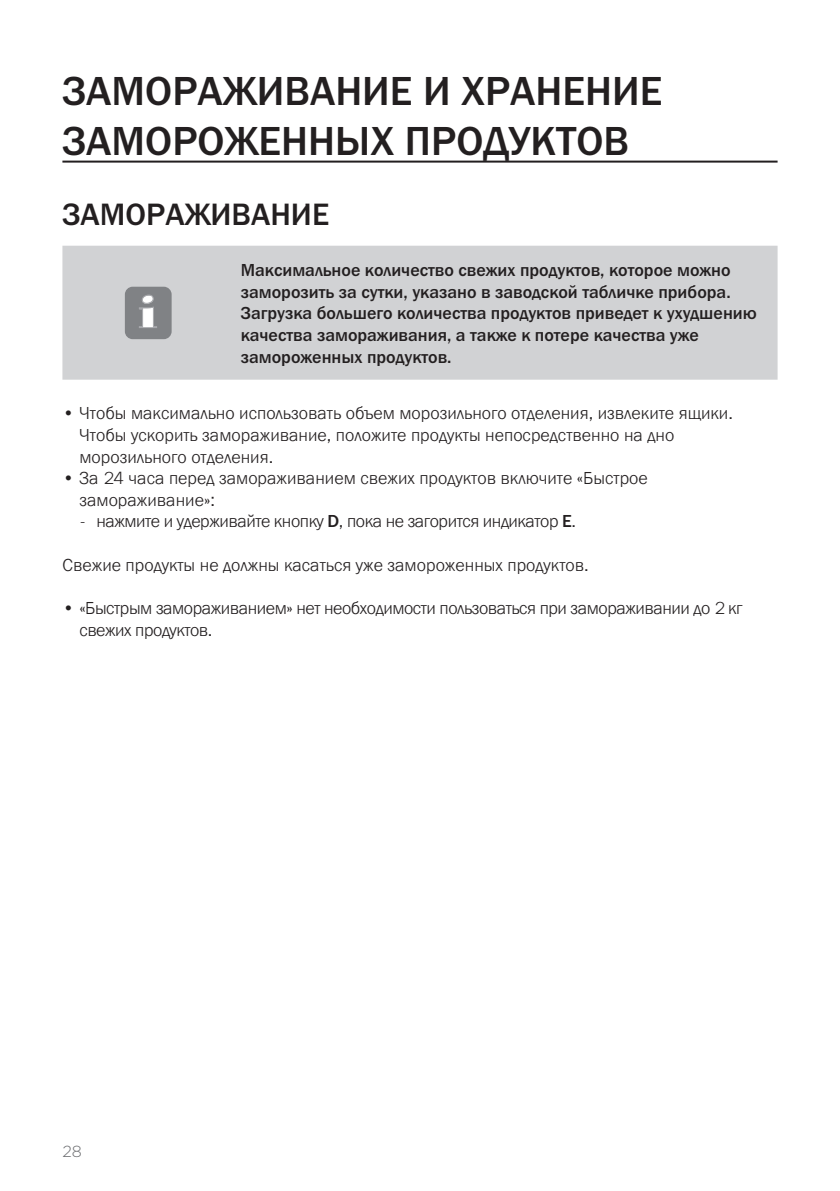
<style>
.page{position:relative;width:840px;height:1191px;background:#fff}
.page>*{position:absolute;margin:0;border:0;box-sizing:border-box;transform-origin:0 0}
.t1{font:900 48.8px "Bodoni MT Black";color:#fff}
.glavni_naslov{font:500 42px/50.4px "Franklin Gothic URW";color:#231f20}
.podnaslov_1{font:500 32px "Franklin Gothic URW";color:#231f20}
.seznam{font:300 18px/21.6px "Franklin Gothic URW";color:#231f20}
.opozorilo{font:500 18px/21.6px "Franklin Gothic URW";color:#231f20}
.seznam-2{font:300 18px/21.6px "Franklin Gothic URW";letter-spacing:-.025em;color:#231f20}
.besedilo{font:300 18px "Franklin Gothic URW";color:#231f20}
.seznam_crtica{font:300 18px "Franklin Gothic URW";letter-spacing:-.025em;color:#231f20}
.t2{font:300 16px "Gotham";color:#6c6d70}
.s1{font-weight:500}
</style>
<div class="page">
<hr style="left:62px;top:161px;width:715px;height:2px;background:#231f20">
<div style="left:62px;top:246px;width:715px;height:134px;background:#d1d2d4"></div>
<div style="left:125px;top:287px;width:46px;height:52px;background:#808285;border-radius:8px"></div>
<p class="glavni_naslov" style="left:62px;top:66px;width:601px">ЗАМОРАЖИВАНИЕ И ХРАНЕНИЕ<br>ЗАМОРОЖЕННЫХ ПРОДУКТОВ</p>
<p class="podnaslov_1" style="left:62px;top:194px;width:268px">ЗАМОРАЖИВАНИЕ</p>
<p class="t1" style="left:139px;top:279px;width:19px">i</p>
<p class="opozorilo" style="left:241px;top:260px;width:517px">Максимальное количество свежих продуктов, которое можно заморозить за сутки, указано в заводской табличке прибора.<br>Загрузка большего количества продуктов приведет к ухудшению качества замораживания, а также к потере качества уже замороженных продуктов.</p>
<p class="seznam" style="left:79px;top:403px;width:654px;text-indent:-17px">• Чтобы максимально использовать объем морозильного отделения, извлеките ящики.<br>Чтобы ускорить замораживание, положите продукты непосредственно на дно морозильного отделения.</p>
<p class="seznam" style="left:79px;top:468px;width:569px;text-indent:-17px">• За 24 часа перед замораживанием свежих продуктов включите «Быстрое замораживание»:</p>
<p class="seznam_crtica" style="left:80px;top:510px;width:497px">- нажмите и удерживайте кнопку <span class="s1">D</span>, пока не загорится индикатор <span class="s1">E</span>.</p>
<p class="besedilo" style="left:62px;top:553px;width:527px">Свежие продукты не должны касаться уже замороженных продуктов.</p>
<p class="seznam-2" style="left:79px;top:597px;width:664px;text-indent:-17px">• «Быстрым замораживанием» нет необходимости пользоваться при замораживании до 2 кг свежих продуктов.</p>
<p class="t2" style="left:62px;top:1140px;width:21px">28</p>
</div>
